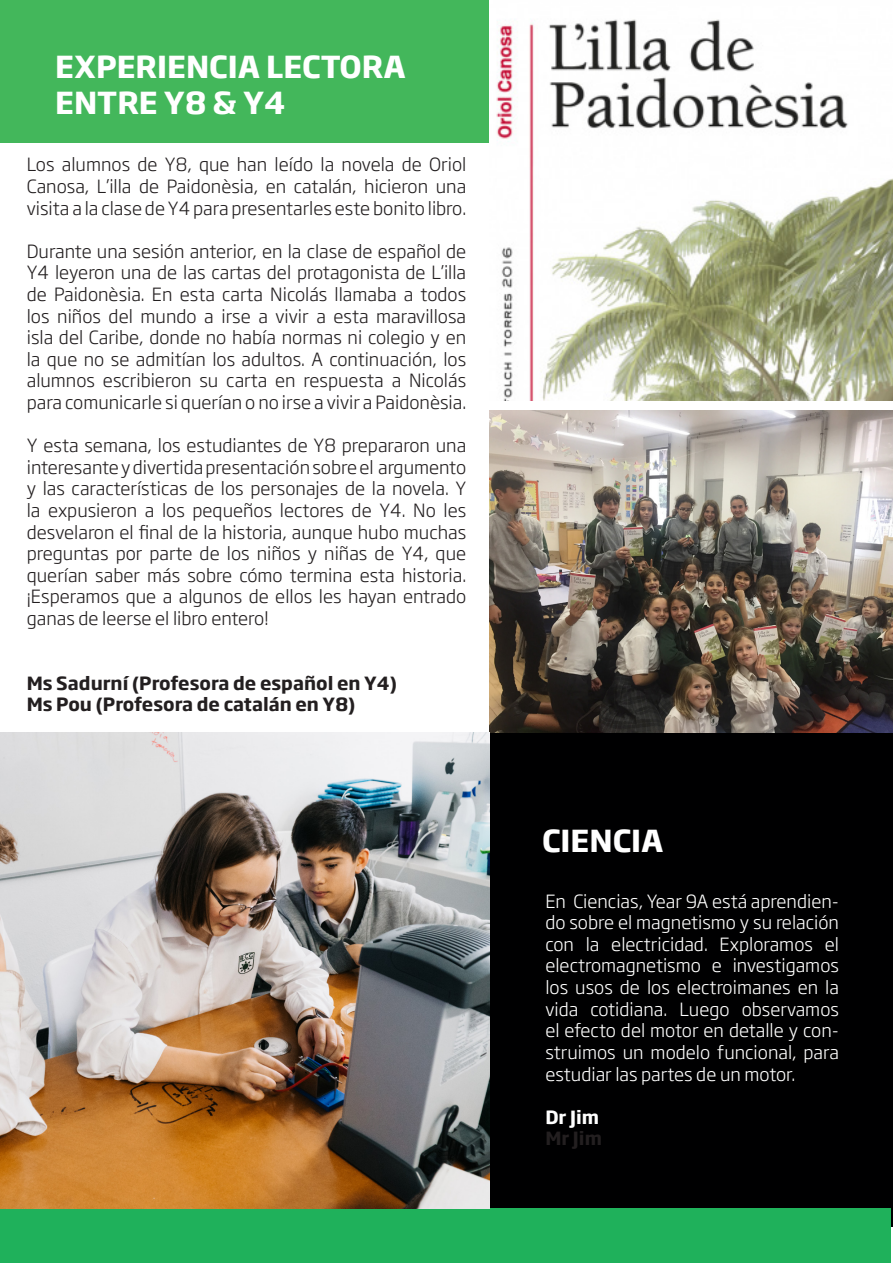
<style>
.page{position:relative;width:893px;height:1263px;background:#fff}
.page>*{position:absolute;margin:0;border:0;box-sizing:border-box;transform-origin:0 0}
.t1{font:700 30px "Soho Gothic Pro";color:#fff}
.t2{font:300 18px/21.6px "Soho Gothic Pro";color:#231f20;text-align:justify}
.t3{font:300 18px/21.6px "Soho Gothic Pro";color:#fff;text-align:justify}
.t4{font:700 18px "Soho Gothic Pro";color:#231f20}
.t5{font:700 18px "Soho Gothic Pro";color:#fff}
</style>
<div class="page">
<div style="left:489px;top:697px;width:404px;height:530px;background:#000001"></div>
<div style="left:0;top:0;width:497px;height:142px;background:#43b75b"></div>
<div style="left:0;top:1209px;width:891px;height:54px;background:#1fb15b"></div>
<img style="left:489px;top:411px;width:404px;height:321px">
<img style="left:489px;top:0;width:404px;height:400px">
<img style="left:0;top:732px;width:489px;height:477px">
<p class="t1" style="left:55px;top:43px;width:352px">EXPERIENCIA LECTORA</p>
<p class="t1" style="left:55px;top:79px;width:232px">ENTRE Y8 &amp; Y4</p>
<p class="t2" style="left:27px;top:153px;width:441px">Los alumnos de Y8, que han leído la novela de Oriol Canosa, L’illa de Paidonèsia, en catalán, hicieron una visita a la clase de Y4 para presentarles este bonito libro.</p>
<p class="t2" style="left:27px;top:239px;width:441px">Durante una sesión anterior, en la clase de español de Y4 leyeron una de las cartas del protagonista de L’illa de Paidonèsia. En esta carta Nicolás llamaba a todos los niños del mundo a irse a vivir a esta maravillosa isla del Caribe, donde no había normas ni colegio y en la que no se admitían los adultos. A continuación, los alumnos escribieron su carta en respuesta a Nicolás para comunicarle si querían o no irse a vivir a Paidonèsia.</p>
<p class="t2" style="left:27px;top:434px;width:441px">Y esta semana, los estudiantes de Y8 prepararon una interesante y divertida presentación sobre el argumento y las características de los personajes de la novela. Y la expusieron a los pequeños lectores de Y4. No les desvelaron el final de la historia, aunque hubo muchas preguntas por parte de los niños y niñas de Y4, que querían saber más sobre cómo termina esta historia. ¡Esperamos que a algunos de ellos les hayan entrado ganas de leerse el libro entero!</p>
<p class="t4" style="left:27px;top:669px;width:372px">Ms Sadurní (Profesora de español en Y4)</p>
<p class="t4" style="left:27px;top:690px;width:330px">Ms Pou (Profesora de catalán en Y8)</p>
<p class="t1" style="left:542px;top:817px;width:123px">CIENCIA</p>
<p class="t3" style="left:545px;top:889px;width:295px">En Ciencias, Year 9A está aprendien&shy;do sobre el magnetismo y su relación con la electricidad. Exploramos el electromagnetismo e investigamos los usos de los electroimanes en la vida cotidiana. Luego observamos el efecto del motor en detalle y con&shy;struimos un modelo funcional, para estudiar las partes de un motor.</p>
<p class="t5" style="left:545px;top:1103px;width:55px">Dr Jim</p>
<p class="t4" style="left:545px;top:1124px;width:58px">Mr Jim</p>
</div>
